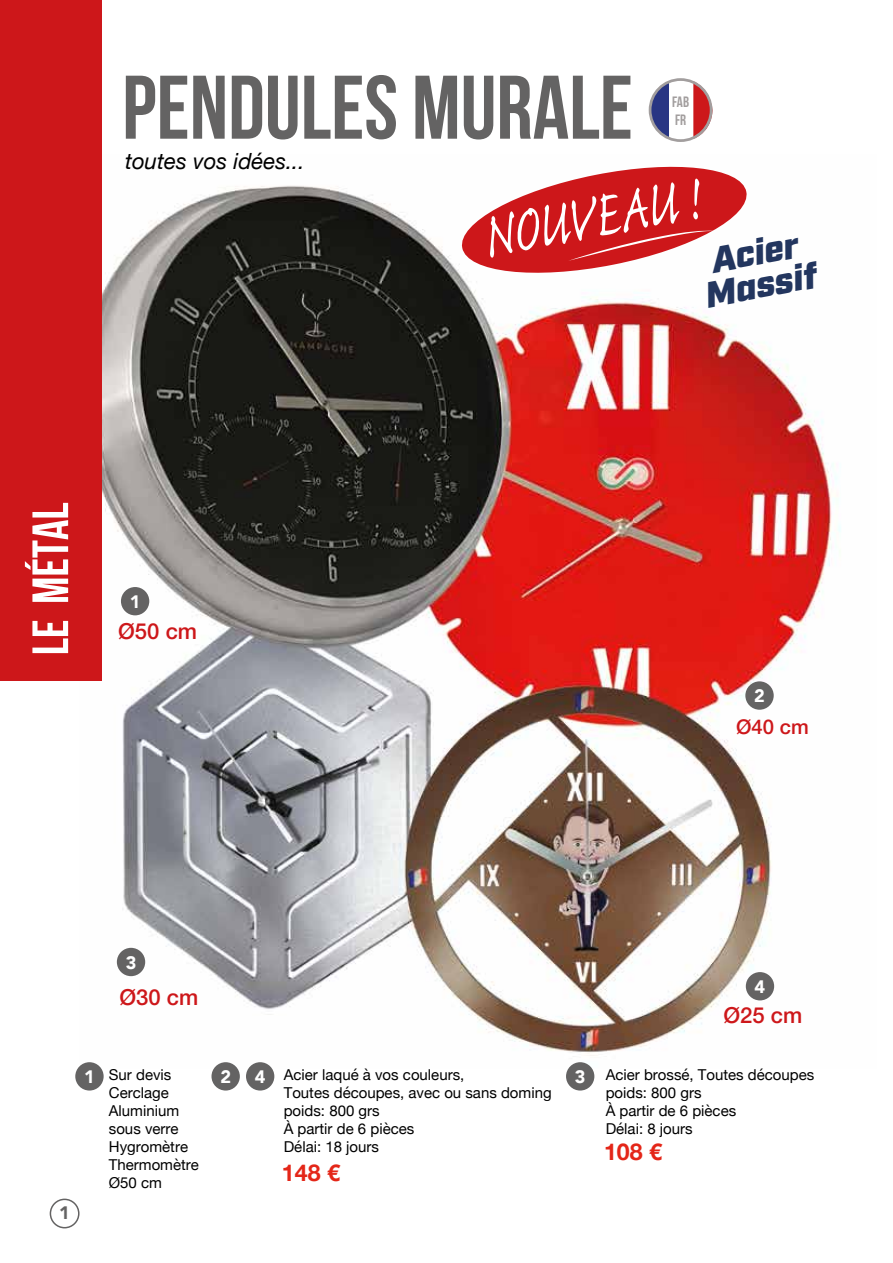
<style>
.page{position:relative;width:893px;height:1263px;background:#fff}
.page>*{position:absolute;margin:0;border:0;box-sizing:border-box;transform-origin:0 0}
.t1{font:700 90px "Bebas Neue";color:#646363}
.t2{font:51px "Bebas Neue";color:#fff}
.t3{font:italic 900 36.15px/33px "Industry";color:#23365f;text-align:center}
.t4{font:700 23.1px "Helvetica Neue";color:#e42618}
.t5{font:italic 22.35px "Helvetica Neue";color:#010101}
.t6{font:500 22.05px "Helvetica Neue LT Std";color:#cd171a}
.t7{font:500 20.4px "Helvetica Neue LT Std";color:#cd171a}
.t8{font:900 18px "Avenir";color:#fff}
.t9{font:900 18px "Avenir";color:#646363}
.t10{font:15px/18px "Helvetica Neue";color:#010101}
.t11{font:15px/18px "Bebas Neue";color:#a29e9e}
</style>
<div class="page">
<img style="left:80px;top:185px;width:761px;height:883px">
<div style="left:75px;top:1062px;width:29px;height:28px;background:#646363;border-radius:50%"></div>
<div style="left:211px;top:1062px;width:29px;height:28px;background:#646363;border-radius:50%"></div>
<div style="left:246px;top:1062px;width:28px;height:28px;background:#646363;border-radius:50%"></div>
<div style="left:566px;top:1062px;width:28px;height:28px;background:#646363;border-radius:50%"></div>
<div style="left:649px;top:78px;width:63px;height:64px;border:3px solid #a29e9e;border-radius:50%"></div>
<svg style="left:649px;top:81px;width:64px;height:58px"></svg>
<div style="left:0;top:0;width:102px;height:680px;background:#cd171a"></div>
<div style="left:50px;top:1198px;width:30px;height:30px;border:2px solid #646363;border-radius:50%"></div>
<svg style="left:457px;top:166px;width:294px;height:114px"></svg>
<div style="left:121px;top:587px;width:28px;height:28px;background:#646363;border-radius:50%"></div>
<div style="left:117px;top:948px;width:28px;height:28px;background:#646363;border-radius:50%"></div>
<div style="left:745px;top:681px;width:29px;height:29px;background:#646363;border-radius:50%"></div>
<div style="left:746px;top:972px;width:28px;height:28px;background:#646363;border-radius:50%"></div>
<h1 class="t1" style="left:122px;top:58px;width:512px">PENDULES MURALE</h1>
<h3 class="t5" style="left:125px;top:144px;width:181px">toutes vos idées...</h3>
<p class="t11" style="left:672px;top:92px;width:19px">FAB<br>FR</p>
<h3 class="t3" style="left:697px;top:249px;width:114px;rotate:-11deg">Acier<br>Massif</h3>
<h2 class="t2" style="left:23px;top:655px;width:154px;rotate:-90deg">LE MÉTAL</h2>
<p class="t8" style="left:130px;top:586px;width:12px">1</p>
<h3 class="t6" style="left:118px;top:618px;width:81px">Ø50 cm</h3>
<p class="t8" style="left:754px;top:681px;width:12px">2</p>
<h3 class="t7" style="left:736px;top:715px;width:74px">Ø40 cm</h3>
<p class="t8" style="left:126px;top:947px;width:12px">3</p>
<h3 class="t6" style="left:119px;top:983px;width:81px">Ø30 cm</h3>
<p class="t8" style="left:755px;top:971px;width:12px">4</p>
<h3 class="t6" style="left:723px;top:1001px;width:81px">Ø25 cm</h3>
<p class="t9" style="left:59px;top:1198px;width:12px">1</p>
<p class="t10" style="left:284px;top:1067px;width:269px">Acier laqué à vos couleurs,<br>Toutes découpes, avec ou sans doming poids: 800 grs<br>À partir de 6 pièces<br>Délai: 18 jours</p>
<p class="t10" style="left:606px;top:1067px;width:210px">Acier brossé, Toutes découpes poids: 800 grs<br>À partir de 6 pièces<br>Délai: 8 jours</p>
<p class="t10" style="left:109px;top:1067px;width:92px">Sur devis<br>Cerclage<br>Aluminium sous verre<br>Hygromètre<br>Thermomètre<br>Ø50 cm</p>
<p class="t8" style="left:84px;top:1061px;width:12px">1</p>
<p class="t8" style="left:220px;top:1061px;width:12px">2</p>
<p class="t8" style="left:255px;top:1061px;width:12px">4</p>
<p class="t8" style="left:575px;top:1061px;width:12px">3</p>
<h3 class="t4" style="left:604px;top:1133px;width:59px">108 €</h3>
<h3 class="t4" style="left:282px;top:1154px;width:59px">148 €</h3>
</div>
